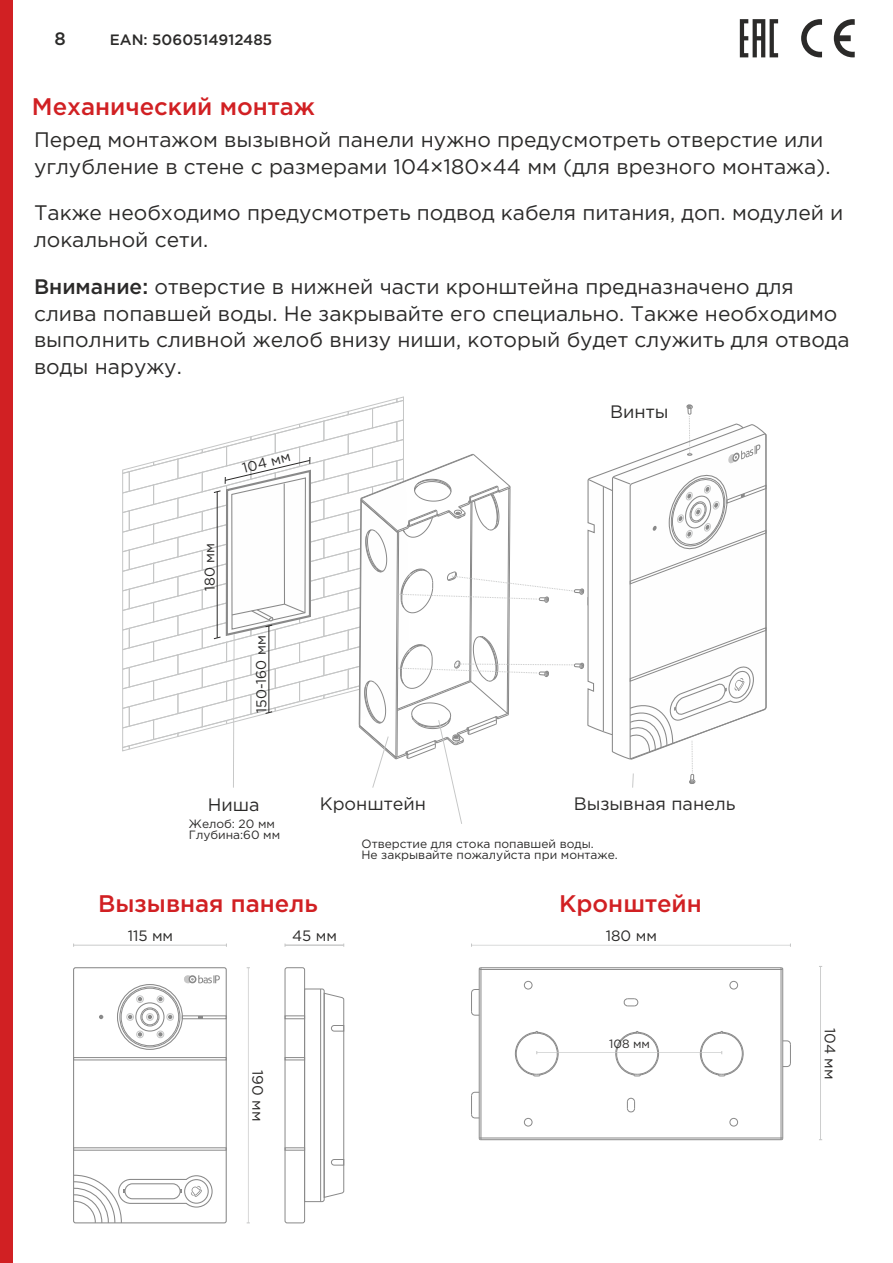
<style>
.page{position:relative;width:893px;height:1263px;background:#fff}
.page>*{position:absolute;margin:0;border:0;box-sizing:border-box;transform-origin:0 0}
.t1{font:500 24px "Gotham Pro";color:#d12023}
.t2{font:21px/26.7px "Gotham Pro";color:#2b2a29}
.t3{font:18px "Gotham Pro";color:#2b2a29}
.t4{font:500 18px "Gotham Pro";color:#2b2a29}
.t5{font:15px "Gotham Pro";color:#2b2a29}
.t6{font:500 15px "Gotham Pro";color:#2b2a29}
.t7{font:14.1px "Gotham Pro";color:#2b2a29}
.t8{font:12px/10.6px "Gotham Pro";color:#2b2a29}
.s1{font-weight:500}
</style>
<div class="page">
<div style="left:0;top:0;width:13px;height:1263px;background:#d12023"></div>
<svg style="left:801px;top:19px;width:21px;height:38px"></svg>
<svg style="left:834px;top:19px;width:21px;height:38px"></svg>
<svg style="left:769px;top:19px;width:9px;height:38px"></svg>
<hr style="left:471px;top:945px;width:319px;height:1px;background:#c5c6c6">
<hr style="left:820px;top:966px;width:1px;height:174px;background:#c5c6c6">
<div style="left:73px;top:967px;width:154px;height:256px;border:1px solid #898989;border-radius:2px"></div>
<div style="left:117px;top:984px;width:66px;height:66px;border:1px solid #898989;border-radius:50%"></div>
<div style="left:120px;top:987px;width:60px;height:60px;border:1px solid #898989;border-radius:50%"></div>
<div style="left:121px;top:988px;width:58px;height:58px;border:1px solid #898989;border-radius:50%"></div>
<div style="left:135px;top:1002px;width:30px;height:29px;border:1px solid #898989;border-radius:50%"></div>
<div style="left:141px;top:1008px;width:18px;height:18px;border:1px solid #898989;border-radius:50%"></div>
<div style="left:142px;top:1009px;width:16px;height:16px;border:1px solid #898989;border-radius:50%"></div>
<div style="left:136px;top:995px;width:8px;height:8px;border:1px solid #c5c6c6;border-radius:50%"></div>
<svg style="left:138px;top:997px;width:4px;height:4px"></svg>
<div style="left:157px;top:995px;width:7px;height:8px;border:1px solid #c5c6c6;border-radius:50%"></div>
<svg style="left:158px;top:997px;width:5px;height:4px"></svg>
<div style="left:166px;top:1013px;width:8px;height:8px;border:1px solid #c5c6c6;border-radius:50%"></div>
<svg style="left:168px;top:1015px;width:4px;height:4px"></svg>
<div style="left:126px;top:1013px;width:8px;height:8px;border:1px solid #c5c6c6;border-radius:50%"></div>
<svg style="left:128px;top:1015px;width:4px;height:4px"></svg>
<div style="left:136px;top:1030px;width:8px;height:8px;border:1px solid #c5c6c6;border-radius:50%"></div>
<svg style="left:138px;top:1032px;width:4px;height:4px"></svg>
<div style="left:157px;top:1030px;width:7px;height:8px;border:1px solid #c5c6c6;border-radius:50%"></div>
<svg style="left:158px;top:1032px;width:5px;height:4px"></svg>
<div style="left:146px;top:1013px;width:8px;height:8px;border:1px solid #c5c6c6;border-radius:50%"></div>
<svg style="left:148px;top:1015px;width:4px;height:4px"></svg>
<svg style="left:99px;top:1015px;width:4px;height:4px"></svg>
<div style="left:182px;top:1016px;width:44px;height:3px;border:1px solid #898989"></div>
<div style="left:73px;top:1057px;width:153px;height:3px;border:1px solid #898989"></div>
<div style="left:73px;top:1147px;width:153px;height:3px;border:1px solid #898989"></div>
<svg style="left:184px;top:975px;width:36px;height:8px"></svg>
<svg style="left:74px;top:1175px;width:139px;height:48px"></svg>
<hr style="left:74px;top:945px;width:152px;height:1px;background:#c5c6c6">
<hr style="left:285px;top:945px;width:59px;height:1px;background:#c5c6c6">
<hr style="left:248px;top:968px;width:1px;height:255px;background:#c5c6c6">
<div style="left:285px;top:967px;width:20px;height:256px;border:1px solid #898989;border-radius:2px"></div>
<div style="left:285px;top:1016px;width:20px;height:3px;border:1px solid #898989"></div>
<div style="left:285px;top:1057px;width:20px;height:3px;border:1px solid #898989"></div>
<div style="left:285px;top:1147px;width:20px;height:3px;border:1px solid #898989"></div>
<svg style="left:304px;top:988px;width:41px;height:214px"></svg>
<hr style="left:782px;top:969px;width:1px;height:169px;background:#898989">
<hr style="left:781px;top:968px;width:1px;height:172px;background:#898989">
<hr style="left:481px;top:1139px;width:300px;height:1px;background:#898989">
<hr style="left:479px;top:1137px;width:304px;height:1px;background:#898989">
<hr style="left:479px;top:969px;width:304px;height:1px;background:#898989">
<hr style="left:481px;top:967px;width:300px;height:1px;background:#898989">
<hr style="left:480px;top:968px;width:1px;height:172px;background:#898989">
<hr style="left:479px;top:969px;width:1px;height:169px;background:#898989">
<div style="left:524px;top:1118px;width:8px;height:8px;border:1px solid #898989;border-radius:50%"></div>
<div style="left:524px;top:981px;width:8px;height:8px;border:1px solid #898989;border-radius:50%"></div>
<div style="left:729px;top:1118px;width:9px;height:8px;border:1px solid #898989;border-radius:50%"></div>
<div style="left:729px;top:981px;width:9px;height:8px;border:1px solid #898989;border-radius:50%"></div>
<svg style="left:626px;top:1097px;width:9px;height:16px"></svg>
<svg style="left:623px;top:998px;width:16px;height:9px"></svg>
<svg style="left:471px;top:989px;width:8px;height:27px"></svg>
<svg style="left:783px;top:1040px;width:8px;height:27px"></svg>
<svg style="left:615px;top:1031px;width:44px;height:45px"></svg>
<svg style="left:471px;top:1091px;width:8px;height:28px"></svg>
<hr style="left:537px;top:1052px;width:185px;height:1px;background:#c5c6c6">
<svg style="left:514px;top:1031px;width:45px;height:45px"></svg>
<svg style="left:739px;top:19px;width:27px;height:39px"></svg>
<svg style="left:699px;top:1031px;width:45px;height:45px"></svg>
<svg style="left:123px;top:397px;width:643px;height:427px"></svg>
<hr style="left:603px;top:487px;width:1px;height:244px;background:#898989">
<p class="t4" style="left:54px;top:32px;width:13px">8</p>
<p class="t6" style="left:110px;top:34px;width:164px">EAN: 5060514912485</p>
<p class="t1" style="left:32px;top:98px;width:285px">Механический монтаж</p>
<p class="t2" style="left:34px;top:128px;width:798px">Перед монтажом вызывной панели нужно предусмотреть отверстие или углубление в стене с размерами 104×180×44 мм (для врезного монтажа).</p>
<p class="t2" style="left:34px;top:201px;width:811px">Также необходимо предусмотреть подвод кабеля питания, доп. модулей и локальной сети.</p>
<p class="t2" style="left:34px;top:274px;width:817px"><span class="s1">Внимание:</span> отверстие в нижней части кронштейна предназначено для слива попавшей воды. Не закрывайте его специально. Также необходимо выполнить сливной желоб внизу ниши, который будет служить для отвода воды наружу.</p>
<p class="t7" style="left:241px;top:463px;width:50px;rotate:-14deg">104 мм</p>
<p class="t7" style="left:205px;top:591px;width:50px;rotate:-91deg">180 мм</p>
<p class="t7" style="left:256px;top:713px;width:79px;rotate:-91deg">150-160 мм</p>
<p class="t3" style="left:610px;top:404px;width:60px">Винты</p>
<p class="t3" style="left:208px;top:798px;width:53px">Ниша</p>
<p class="t8" style="left:189px;top:819px;width:93px">Желоб: 20 мм<br>Глубина:60 мм</p>
<p class="t3" style="left:320px;top:797px;width:108px">Кронштейн</p>
<p class="t3" style="left:574px;top:797px;width:163px">Вызывная панель</p>
<p class="t8" style="left:361px;top:839px;width:258px">Отверстие для стока попавшей воды.<br>Не закрывайте пожалуйста при монтаже.</p>
<p class="t1" style="left:98px;top:894px;width:221px">Вызывная панель</p>
<p class="t1" style="left:559px;top:894px;width:144px">Кронштейн</p>
<p class="t5" style="left:606px;top:930px;width:53px">180 мм</p>
<p class="t5" style="left:128px;top:930px;width:47px">115 мм</p>
<p class="t5" style="left:292px;top:930px;width:46px">45 мм</p>
<p class="t5" style="left:263px;top:1070px;width:53px;rotate:90deg">190 мм</p>
<p class="t8" style="left:609px;top:1040px;width:42px">108 мм</p>
<p class="t5" style="left:836px;top:1027px;width:53px;rotate:90deg">104 мм</p>
</div>
